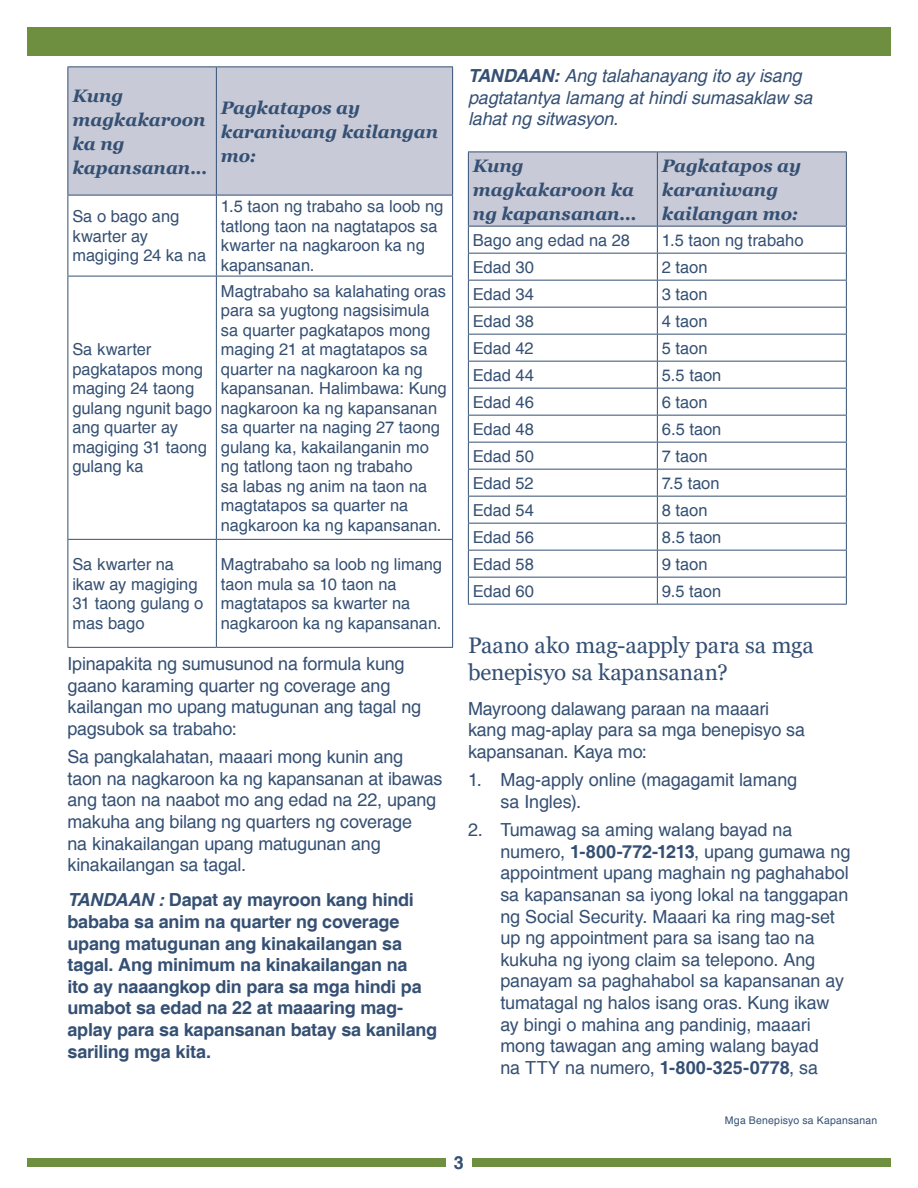
<style>
.page{position:relative;width:918px;height:1188px;background:#fff}
.page>*{position:absolute;margin:0;border:0;box-sizing:border-box;transform-origin:0 0}
.t1{font:22.5px/27px "Georgia";letter-spacing:-.005em;color:#355073}
.t2{font:18px/21.6px "Helvetica";letter-spacing:-.01em;color:#355073}
.t3{font:700 18px/21.6px "Helvetica";letter-spacing:-.01em;color:#355073}
.t4{font:italic 700 18px/24px "Georgia";color:#355073}
.t5{font:italic 18px/21.6px "Helvetica";letter-spacing:-.01em;color:#355073}
.t6{font:16.5px/19.5px "Helvetica";letter-spacing:-.005em;color:#355073}
.t7{font:10.5px "Helvetica";letter-spacing:.02em;color:#355073}
.s1{font-style:italic}
.s2{font-weight:700}
</style>
<div class="page">
<div style="left:27px;top:1159px;width:419px;height:8px;background:#6f8f40"></div>
<div style="left:472px;top:1159px;width:419px;height:8px;background:#6f8f40"></div>
<div style="left:27px;top:27px;width:864px;height:28px;background:#6f8f40"></div>
<div style="left:69px;top:67px;width:383px;height:128px;background:#c8cad7"></div>
<hr style="left:68px;top:66px;width:148px;height:1px;background:#355073">
<hr style="left:68px;top:67px;width:1px;height:128px;background:#355073">
<hr style="left:216px;top:66px;width:237px;height:1px;background:#355073">
<hr style="left:216px;top:67px;width:1px;height:128px;background:#355073">
<hr style="left:452px;top:67px;width:1px;height:128px;background:#355073">
<hr style="left:68px;top:195px;width:148px;height:1px;background:#355073">
<hr style="left:68px;top:195px;width:1px;height:81px;background:#355073">
<hr style="left:216px;top:195px;width:237px;height:1px;background:#355073">
<hr style="left:216px;top:195px;width:1px;height:81px;background:#355073">
<hr style="left:452px;top:195px;width:1px;height:81px;background:#355073">
<hr style="left:68px;top:276px;width:148px;height:1px;background:#355073">
<hr style="left:68px;top:276px;width:1px;height:263px;background:#355073">
<hr style="left:216px;top:276px;width:237px;height:1px;background:#355073">
<hr style="left:216px;top:276px;width:1px;height:263px;background:#355073">
<hr style="left:452px;top:276px;width:1px;height:263px;background:#355073">
<hr style="left:68px;top:539px;width:148px;height:1px;background:#355073">
<hr style="left:68px;top:540px;width:1px;height:107px;background:#355073">
<hr style="left:216px;top:539px;width:237px;height:1px;background:#355073">
<hr style="left:216px;top:540px;width:1px;height:107px;background:#355073">
<hr style="left:452px;top:540px;width:1px;height:107px;background:#355073">
<hr style="left:68px;top:647px;width:148px;height:1px;background:#355073">
<hr style="left:216px;top:647px;width:237px;height:1px;background:#355073">
<svg style="left:468px;top:152px;width:379px;height:452px"></svg>
<hr style="left:468px;top:604px;width:189px;height:1px;background:#355073">
<hr style="left:657px;top:604px;width:190px;height:1px;background:#355073">
<p class="t4" style="left:72px;top:84px;width:137px">Kung magkakaroon ka ng kapansanan...</p>
<p class="t4" style="left:221px;top:96px;width:219px">Pagkatapos ay karaniwang kailangan mo:</p>
<p class="t6" style="left:72px;top:207px;width:135px">Sa o bago ang kwarter ay magiging 24 ka na</p>
<p class="t6" style="left:221px;top:197px;width:224px">1.5 taon ng trabaho sa loob ng tatlong taon na nagtatapos sa kwarter na nagkaroon ka ng kapansanan.</p>
<p class="t6" style="left:72px;top:340px;width:141px">Sa kwarter pagkatapos mong maging 24 taong gulang ngunit bago ang quarter ay magiging 31 taong gulang ka</p>
<p class="t6" style="left:221px;top:282px;width:227px">Magtrabaho sa kalahating oras para sa yugtong nagsisimula sa quarter pagkatapos mong maging 21 at magtatapos sa quarter na nagkaroon ka ng kapansanan. Halimbawa: Kung nagkaroon ka ng kapansanan sa quarter na naging 27 taong gulang ka, kakailanganin mo ng tatlong taon ng trabaho<br>sa labas ng anim na taon na magtatapos sa quarter na nagkaroon ka ng kapansanan.</p>
<p class="t6" style="left:72px;top:555px;width:133px">Sa kwarter na ikaw ay magiging<br>31 taong gulang o mas bago</p>
<p class="t6" style="left:221px;top:555px;width:223px">Magtrabaho sa loob ng limang taon mula sa 10 taon na magtatapos sa kwarter na nagkaroon ka ng kapansanan.</p>
<p class="t2" style="left:68px;top:654px;width:355px">Ipinapakita ng sumusunod na formula kung gaano karaming quarter ng coverage ang kailangan mo upang matugunan ang tagal ng pagsubok sa trabaho:</p>
<p class="t2" style="left:68px;top:747px;width:377px">Sa pangkalahatan, maaari mong kunin ang<br>taon na nagkaroon ka ng kapansanan at ibawas ang taon na naabot mo ang edad na 22, upang makuha ang bilang ng quarters ng coverage<br>na kinakailangan upang matugunan ang kinakailangan sa tagal.</p>
<p class="t3" style="left:68px;top:890px;width:371px"><span class="s1">TANDAAN :</span> Dapat ay mayroon kang hindi bababa sa anim na quarter ng coverage upang matugunan ang kinakailangan sa tagal. Ang minimum na kinakailangan na<br>ito ay naaangkop din para sa mga hindi pa umabot sa edad na 22 at maaaring mag&shy;aplay para sa kapansanan batay sa kanilang sariling mga kita.</p>
<p class="t5" style="left:468px;top:66px;width:346px"><span class="s2">TANDAAN:</span> Ang talahanayang ito ay isang pagtatantya lamang at hindi sumasaklaw sa lahat ng sitwasyon.</p>
<p class="t4" style="left:473px;top:154px;width:165px">Kung magkakaroon ka ng kapansanan...</p>
<p class="t4" style="left:662px;top:154px;width:141px">Pagkatapos ay karaniwang kailangan mo:</p>
<p class="t6" style="left:473px;top:231px;width:159px">Bago ang edad na 28</p>
<p class="t6" style="left:662px;top:231px;width:143px">1.5 taon ng trabaho</p>
<p class="t6" style="left:473px;top:258px;width:63px">Edad 30</p>
<p class="t6" style="left:662px;top:258px;width:47px">2 taon</p>
<p class="t6" style="left:473px;top:285px;width:63px">Edad 34</p>
<p class="t6" style="left:662px;top:285px;width:47px">3 taon</p>
<p class="t6" style="left:473px;top:312px;width:63px">Edad 38</p>
<p class="t6" style="left:662px;top:312px;width:47px">4 taon</p>
<p class="t6" style="left:473px;top:339px;width:62px">Edad 42</p>
<p class="t6" style="left:662px;top:339px;width:47px">5 taon</p>
<p class="t6" style="left:473px;top:366px;width:63px">Edad 44</p>
<p class="t6" style="left:662px;top:366px;width:61px">5.5 taon</p>
<p class="t6" style="left:473px;top:393px;width:63px">Edad 46</p>
<p class="t6" style="left:662px;top:393px;width:47px">6 taon</p>
<p class="t6" style="left:473px;top:420px;width:63px">Edad 48</p>
<p class="t6" style="left:662px;top:420px;width:61px">6.5 taon</p>
<p class="t6" style="left:473px;top:447px;width:63px">Edad 50</p>
<p class="t6" style="left:662px;top:447px;width:47px">7 taon</p>
<p class="t6" style="left:473px;top:474px;width:62px">Edad 52</p>
<p class="t6" style="left:662px;top:474px;width:59px">7.5 taon</p>
<p class="t6" style="left:473px;top:501px;width:63px">Edad 54</p>
<p class="t6" style="left:662px;top:501px;width:47px">8 taon</p>
<p class="t6" style="left:473px;top:528px;width:63px">Edad 56</p>
<p class="t6" style="left:662px;top:528px;width:61px">8.5 taon</p>
<p class="t6" style="left:473px;top:555px;width:63px">Edad 58</p>
<p class="t6" style="left:662px;top:555px;width:47px">9 taon</p>
<p class="t6" style="left:473px;top:582px;width:63px">Edad 60</p>
<p class="t6" style="left:662px;top:582px;width:61px">9.5 taon</p>
<h1 class="t1" style="left:468px;top:632px;width:347px">Paano ako mag-aapply para sa mga benepisyo sa kapansanan?</h1>
<p class="t2" style="left:468px;top:698px;width:339px">Mayroong dalawang paraan na maaari kang mag-aplay para sa mga benepisyo sa kapansanan. Kaya mo:</p>
<p class="t2" style="left:500px;top:770px;width:298px;text-indent:-32px">1. Mag-apply online (magagamit lamang sa Ingles).</p>
<p class="t2" style="left:500px;top:820px;width:352px;text-indent:-32px">2. Tumawag sa aming walang bayad na numero, <span class="s2">1-800-772-1213</span>, upang gumawa ng appointment upang maghain ng paghahabol sa kapansanan sa iyong lokal na tanggapan ng Social Security. Maaari ka ring mag-set up ng appointment para sa isang tao na kukuha ng iyong claim sa telepono. Ang panayam sa paghahabol sa kapansanan ay tumatagal ng halos isang oras. Kung ikaw ay bingi o mahina ang pandinig, maaari mong tawagan ang aming walang bayad<br>na TTY na numero, <span class="s2">1-800-325-0778</span>, sa</p>
<p class="t3" style="left:454px;top:1153px;width:12px">3</p>
<p class="t7" style="left:725px;top:1115px;width:154px">Mga Benepisyo sa Kapansanan</p>
</div>
